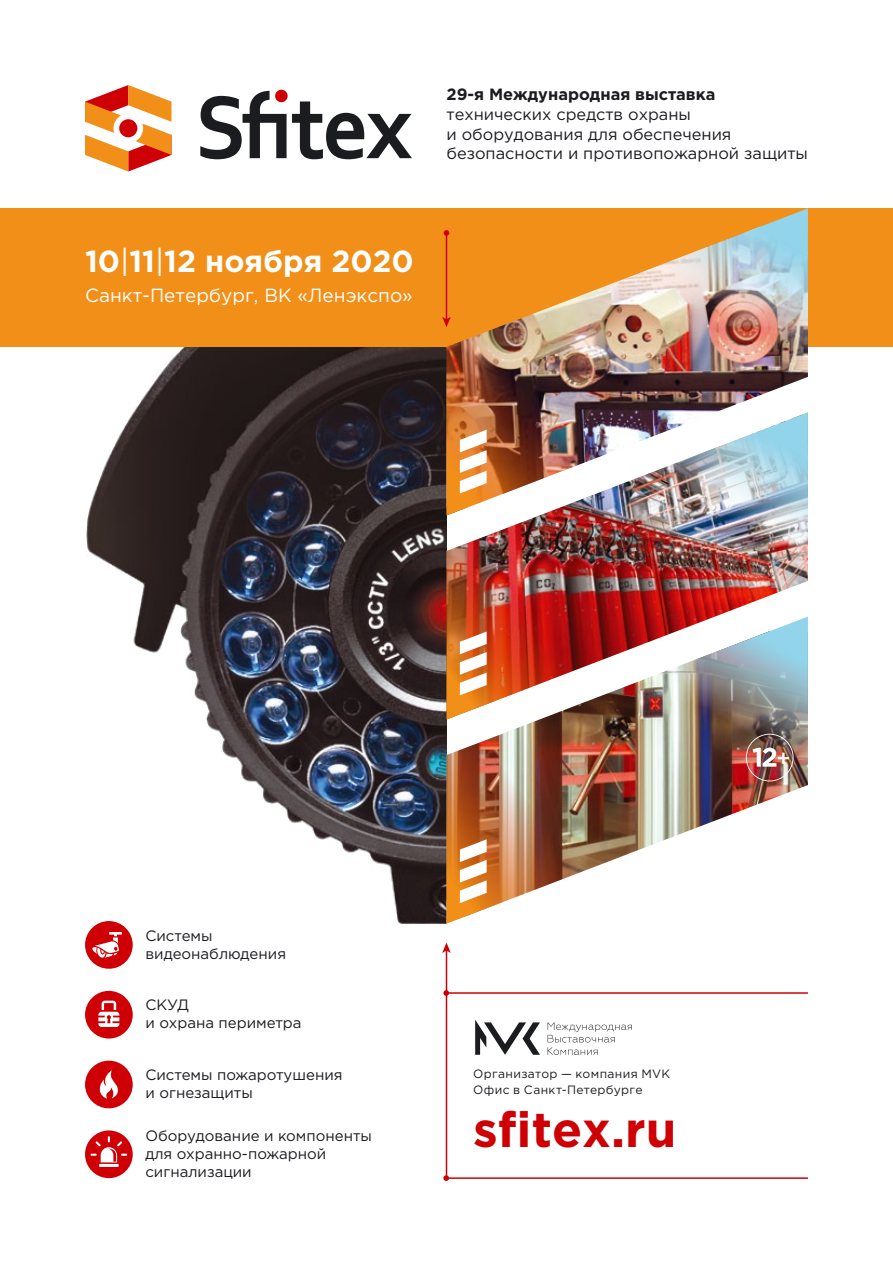
<style>
.page{position:relative;width:893px;height:1263px;background:#fff}
.page>*{position:absolute;margin:0;border:0;box-sizing:border-box;transform-origin:0 0}
.t1{font:700 49.2px "Gotham Pro";color:#ce0006}
.t2{font:700 30.45px "Gotham Pro";color:#fff}
.t3{font:19.05px "Gotham Pro";color:#fff}
.t4{font:16.35px/19.6px "Gotham Pro";color:#1b1c20}
.t5{font:700 16.35px "Gotham Pro";color:#1b1c20}
.t6{font:15px/18px "Gotham Pro";color:#1b1c20}
.t7{font:12px/16.2px "Gotham Pro";letter-spacing:.03em;color:#1b1c20}
.s1{font-weight:400}
</style>
<div class="page">
<img style="left:86px;top:347px;width:356px;height:577px">
<div style="left:0;top:208px;width:893px;height:139px;background:#f18f18"></div>
<svg style="left:200px;top:91px;width:212px;height:68px"></svg>
<div style="left:275px;top:90px;width:13px;height:12px;background:#ce0006;border-radius:50%"></div>
<svg style="left:85px;top:85px;width:87px;height:87px"></svg>
<div style="left:85px;top:921px;width:48px;height:48px;background:#ce0006;border-radius:50%"></div>
<svg style="left:92px;top:932px;width:30px;height:26px"></svg>
<div style="left:85px;top:1061px;width:48px;height:47px;background:#ce0006;border-radius:50%"></div>
<svg style="left:99px;top:1070px;width:19px;height:29px"></svg>
<div style="left:85px;top:991px;width:48px;height:47px;background:#ce0006;border-radius:50%"></div>
<svg style="left:98px;top:1001px;width:21px;height:26px"></svg>
<div style="left:85px;top:1130px;width:48px;height:48px;background:#ce0006;border-radius:50%"></div>
<svg style="left:91px;top:1136px;width:36px;height:31px"></svg>
<svg style="left:548px;top:1022px;width:84px;height:33px"></svg>
<svg style="left:475px;top:1020px;width:65px;height:35px"></svg>
<hr style="left:446px;top:1177px;width:362px;height:2px;background:#ce0006">
<svg style="left:443px;top:1175px;width:6px;height:6px"></svg>
<hr style="left:446px;top:992px;width:362px;height:2px;background:#ce0006">
<svg style="left:443px;top:990px;width:6px;height:6px"></svg>
<hr style="left:446px;top:950px;width:1px;height:228px;background:#ce0006">
<svg style="left:442px;top:942px;width:9px;height:11px"></svg>
<img style="left:442px;top:208px;width:366px;height:716px">
<h2 class="t2" style="left:85px;top:244px;width:330px">10<span class="s1">|</span>11<span class="s1">|</span>12 ноября 2020</h2>
<p class="t3" style="left:85px;top:285px;width:329px">Санкт-Петербург, ВК «Ленэкспо»</p>
<p class="t5" style="left:446px;top:85px;width:270px">29-я Международная выставка</p>
<p class="t4" style="left:446px;top:104px;width:363px">технических средств охраны<br>и оборудования для обеспечения безопасности и противопожарной защиты</p>
<p class="t6" style="left:145px;top:926px;width:142px">Системы видеонаблюдения</p>
<p class="t6" style="left:145px;top:996px;width:158px">СКУД<br>и охрана периметра</p>
<p class="t6" style="left:145px;top:1066px;width:199px">Системы пожаротушения и огнезащиты</p>
<p class="t6" style="left:145px;top:1126px;width:228px">Оборудование и компоненты для охранно-пожарной сигнализации</p>
<p class="t7" style="left:473px;top:1065px;width:198px">Организатор — компания MVK<br>Офис в Санкт-Петербурге</p>
<h1 class="t1" style="left:473px;top:1101px;width:205px">sfitex.ru</h1>
</div>
